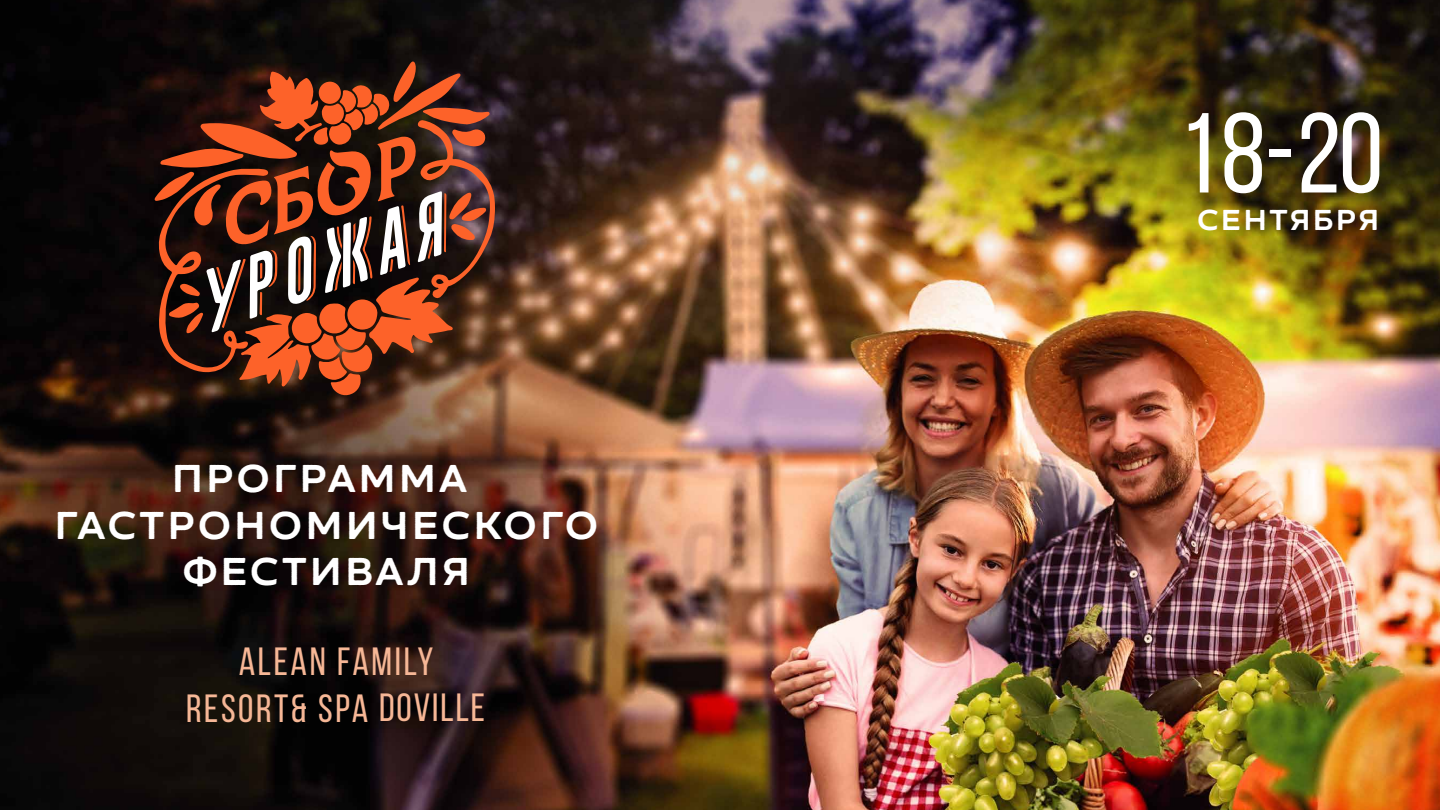
<style>
.page{position:relative;width:1440px;height:810px;background:#fff}
.page>*{position:absolute;margin:0;border:0;box-sizing:border-box;transform-origin:0 0}
.t1{font:113.48px "Bebas Neue";color:#fff}
.t2{font:39.38px/47.2px "Bebas Neue";letter-spacing:.065em;color:#f6b796;text-align:center}
.t3{font:38.7px/46.4px "Zing Sans Rust B Base";letter-spacing:.075em;color:#fff;text-align:center}
.t4{font:28.72px "Zing Sans Rust B Base";letter-spacing:.075em;color:#fff}
</style>
<div class="page">
<img style="left:0;top:0;width:1440px;height:810px">
<svg style="left:154px;top:61px;width:341px;height:336px;background:#6e3824"></svg>
<p class="t3" style="left:54px;top:456px;width:545px">ПРОГРАММА<br>ГАСТРОНОМИЧЕСКОГО<br>ФЕСТИВАЛЯ</p>
<p class="t2" style="left:186px;top:638px;width:300px">ALEAN FAMILY<br>RESORT&amp; SPA DOVILLE</p>
<h1 class="t1" style="left:1179px;top:92px;width:206px">18-20</h1>
<p class="t4" style="left:1197px;top:202px;width:184px">СЕНТЯБРЯ</p>
</div>
